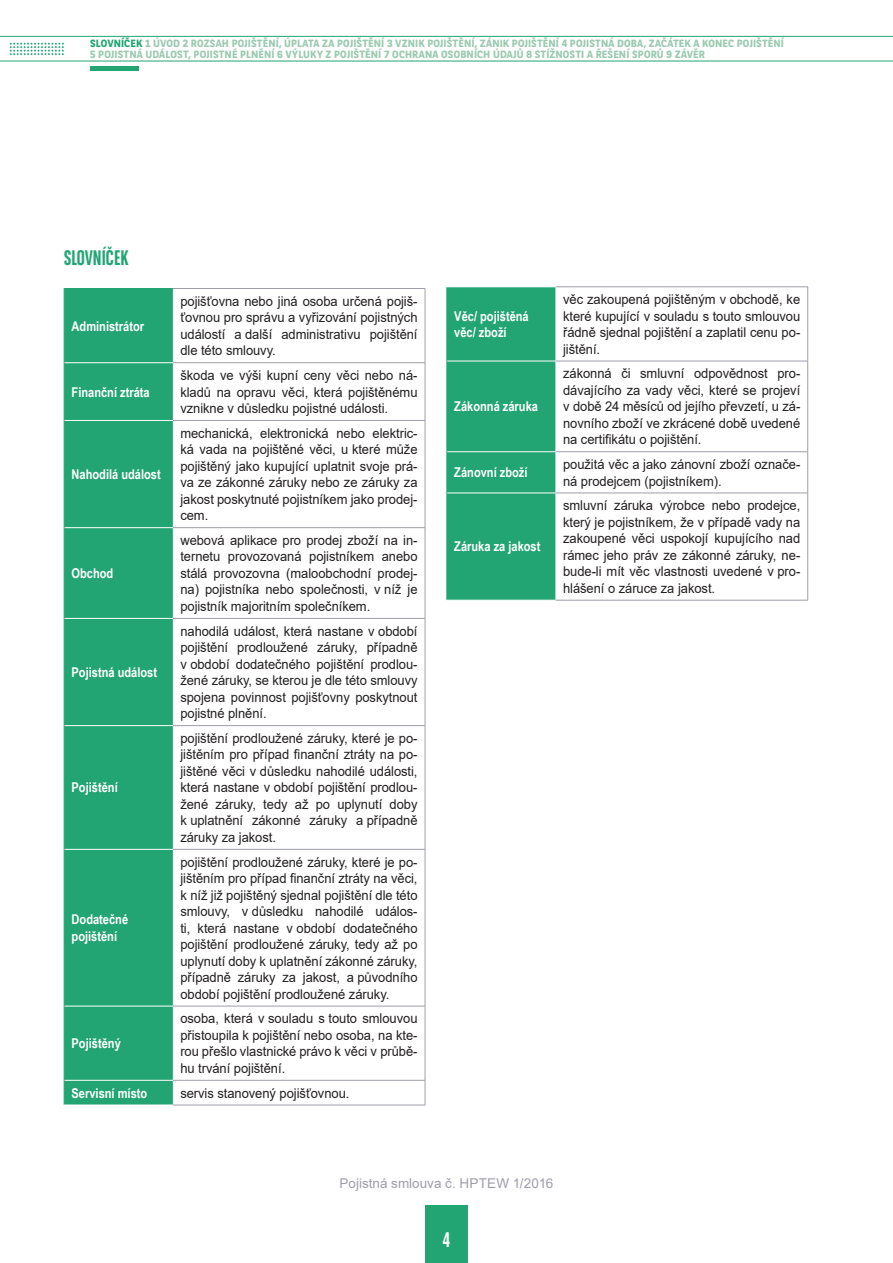
<style>
.page{position:relative;width:893px;height:1263px;background:#fff}
.page>*{position:absolute;margin:0;border:0;box-sizing:border-box;transform-origin:0 0}
.headline{font:700 21px "BNPP Sans Condensed";color:#22a572}
.t1{font:700 21px "BNPP Sans Condensed";color:#fff}
.List_Paragraph{font:13.5px/16.5px "Arial";letter-spacing:-.005em;color:#231f20;text-align:justify;scale:.96 1}
.List_Paragraph-2{font:700 13.5px/16.5px "Arial Narrow";color:#fff}
.t2{font:13.5px "Arial";color:#9f9da9}
.t3{font:700 10.5px/10.5px "BNPP Sans";letter-spacing:.01em;color:#9bcab0}
.s1{color:#22a572}
</style>
<div class="page">
<div style="left:425px;top:1205px;width:43px;height:58px;background:#22a572"></div>
<div style="left:65px;top:289px;width:108px;height:816px;background:#22a572"></div>
<svg style="left:173px;top:289px;width:252px;height:816px"></svg>
<hr style="left:173px;top:288px;width:252px;height:1px;background:#9f9da9">
<hr style="left:425px;top:289px;width:1px;height:74px;background:#9f9da9">
<hr style="left:173px;top:362px;width:252px;height:1px;background:#9f9da9">
<hr style="left:425px;top:363px;width:1px;height:57px;background:#9f9da9">
<hr style="left:173px;top:420px;width:252px;height:1px;background:#9f9da9">
<hr style="left:425px;top:421px;width:1px;height:106px;background:#9f9da9">
<hr style="left:173px;top:527px;width:252px;height:1px;background:#9f9da9">
<hr style="left:425px;top:528px;width:1px;height:90px;background:#9f9da9">
<hr style="left:173px;top:618px;width:252px;height:1px;background:#9f9da9">
<hr style="left:425px;top:619px;width:1px;height:106px;background:#9f9da9">
<hr style="left:173px;top:725px;width:252px;height:1px;background:#9f9da9">
<hr style="left:425px;top:726px;width:1px;height:123px;background:#9f9da9">
<hr style="left:173px;top:849px;width:252px;height:1px;background:#9f9da9">
<hr style="left:425px;top:849px;width:1px;height:157px;background:#9f9da9">
<hr style="left:173px;top:1006px;width:252px;height:1px;background:#9f9da9">
<hr style="left:425px;top:1006px;width:1px;height:74px;background:#9f9da9">
<hr style="left:173px;top:1080px;width:252px;height:1px;background:#9f9da9">
<svg style="left:425px;top:1080px;width:1px;height:25px"></svg>
<hr style="left:173px;top:1105px;width:252px;height:1px;background:#9f9da9">
<hr style="left:64px;top:289px;width:1px;height:74px;background:#22a572">
<hr style="left:64px;top:288px;width:109px;height:1px;background:#22a572">
<hr style="left:64px;top:363px;width:1px;height:57px;background:#22a572">
<hr style="left:64px;top:420px;width:1px;height:108px;background:#22a572">
<hr style="left:64px;top:528px;width:1px;height:90px;background:#22a572">
<hr style="left:64px;top:618px;width:1px;height:108px;background:#22a572">
<hr style="left:64px;top:726px;width:1px;height:123px;background:#22a572">
<hr style="left:64px;top:849px;width:1px;height:157px;background:#22a572">
<hr style="left:64px;top:1006px;width:1px;height:74px;background:#22a572">
<svg style="left:64px;top:1080px;width:1px;height:25px"></svg>
<hr style="left:65px;top:362px;width:108px;height:1px;background:#fff">
<hr style="left:65px;top:420px;width:108px;height:1px;background:#fff">
<hr style="left:65px;top:527px;width:108px;height:1px;background:#fff">
<hr style="left:65px;top:618px;width:108px;height:1px;background:#fff">
<hr style="left:65px;top:725px;width:108px;height:1px;background:#fff">
<hr style="left:65px;top:849px;width:108px;height:1px;background:#fff">
<hr style="left:65px;top:1006px;width:108px;height:1px;background:#fff">
<hr style="left:65px;top:1080px;width:108px;height:1px;background:#fff">
<div style="left:447px;top:288px;width:109px;height:312px;background:#22a572"></div>
<svg style="left:556px;top:360px;width:251px;height:240px"></svg>
<hr style="left:556px;top:287px;width:252px;height:1px;background:#9f9da9">
<hr style="left:807px;top:287px;width:1px;height:74px;background:#9f9da9">
<hr style="left:556px;top:361px;width:252px;height:1px;background:#9f9da9">
<hr style="left:807px;top:361px;width:1px;height:91px;background:#9f9da9">
<hr style="left:556px;top:451px;width:252px;height:1px;background:#9f9da9">
<hr style="left:807px;top:452px;width:1px;height:41px;background:#9f9da9">
<hr style="left:556px;top:493px;width:252px;height:1px;background:#9f9da9">
<hr style="left:807px;top:493px;width:1px;height:107px;background:#9f9da9">
<hr style="left:556px;top:600px;width:252px;height:1px;background:#9f9da9">
<hr style="left:446px;top:287px;width:1px;height:74px;background:#22a572">
<hr style="left:446px;top:361px;width:1px;height:91px;background:#22a572">
<hr style="left:446px;top:452px;width:1px;height:41px;background:#22a572">
<hr style="left:446px;top:493px;width:1px;height:107px;background:#22a572">
<hr style="left:446px;top:287px;width:110px;height:1px;background:#fff">
<hr style="left:447px;top:361px;width:109px;height:1px;background:#fff">
<hr style="left:447px;top:451px;width:109px;height:1px;background:#fff">
<hr style="left:447px;top:493px;width:109px;height:1px;background:#fff">
<div style="left:90px;top:66px;width:48px;height:5px;background:#22a572"></div>
<svg style="left:0;top:36px;width:893px;height:25px"></svg>
<p class="t3" style="left:90px;top:38px;width:695px"><span class="s1">SLOVNÍČEK</span> 1 ÚVOD 2 ROZSAH POJIŠTĚNÍ, ÚPLATA ZA POJIŠTĚNÍ 3 VZNIK POJIŠTĚNÍ, ZÁNIK POJIŠTĚNÍ 4 POJISTNÁ DOBA, ZAČÁTEK A KONEC POJIŠTĚNÍ<br>5 POJISTNÁ UDÁLOST, POJISTNÉ PLNĚNÍ 6 VÝLUKY Z POJIŠTĚNÍ 7 OCHRANA OSOBNÍCH ÚDAJŮ 8 STÍŽNOSTI A ŘEŠENÍ SPORŮ 9 ZÁVĚR</p>
<p class="headline" style="left:64px;top:246px;width:66px">SLOVNÍČEK</p>
<p class="List_Paragraph-2" style="left:72px;top:317px;width:74px">Administrátor</p>
<p class="List_Paragraph-2" style="left:72px;top:383px;width:80px">Finanční ztráta</p>
<p class="List_Paragraph-2" style="left:72px;top:465px;width:91px">Nahodilá událost</p>
<p class="List_Paragraph-2" style="left:72px;top:564px;width:43px">Obchod</p>
<p class="List_Paragraph-2" style="left:72px;top:663px;width:87px">Pojistná událost</p>
<p class="List_Paragraph-2" style="left:72px;top:779px;width:48px">Pojištění</p>
<p class="List_Paragraph-2" style="left:72px;top:911px;width:58px">Dodatečné pojištění</p>
<p class="List_Paragraph-2" style="left:72px;top:1034px;width:51px">Pojištěný</p>
<p class="List_Paragraph" style="left:180px;top:293px;width:249px">pojišťovna nebo jiná osoba určená pojiš&shy;ťovnou pro správu a vyřizování pojistných událostí a další administrativu pojištění dle této smlouvy.</p>
<p class="List_Paragraph" style="left:180px;top:367px;width:249px">škoda ve výši kupní ceny věci nebo ná&shy;kladů na opravu věci, která pojištěnému vznikne v důsledku pojistné události.</p>
<p class="List_Paragraph" style="left:180px;top:425px;width:249px">mechanická, elektronická nebo elektric&shy;ká vada na pojištěné věci, u které může pojištěný jako kupující uplatnit svoje prá&shy;va ze zákonné záruky nebo ze záruky za jakost poskytnuté pojistníkem jako prodej&shy;cem.</p>
<p class="List_Paragraph" style="left:180px;top:532px;width:249px">webová aplikace pro prodej zboží na in&shy;ternetu provozovaná pojistníkem anebo stálá provozovna (maloobchodní prodej&shy;na) pojistníka nebo společnosti, v níž je pojistník majoritním společníkem.</p>
<p class="List_Paragraph" style="left:180px;top:623px;width:249px">nahodilá událost, která nastane v období pojištění prodloužené záruky, případně v období dodatečného pojištění prodlou&shy;žené záruky, se kterou je dle této smlouvy spojena povinnost pojišťovny poskytnout pojistné plnění.</p>
<p class="List_Paragraph" style="left:180px;top:730px;width:249px">pojištění prodloužené záruky, které je po&shy;jištěním pro případ finanční ztráty na po&shy;jištěné věci v důsledku nahodilé události, která nastane v období pojištění prodlou&shy;žené záruky, tedy až po uplynutí doby k uplatnění zákonné záruky a případně záruky za jakost.</p>
<p class="List_Paragraph" style="left:180px;top:853px;width:249px">pojištění prodloužené záruky, které je po&shy;jištěním pro případ finanční ztráty na věci, k níž již pojištěný sjednal pojištění dle této smlouvy, v důsledku nahodilé událos&shy;ti, která nastane v období dodatečného pojištění prodloužené záruky, tedy až po uplynutí doby k uplatnění zákonné záruky, případně záruky za jakost, a původního období pojištění prodloužené záruky.</p>
<p class="List_Paragraph" style="left:180px;top:1010px;width:249px">osoba, která v souladu s touto smlouvou přistoupila k pojištění nebo osoba, na kte&shy;rou přešlo vlastnické právo k věci v průbě&shy;hu trvání pojištění.</p>
<p class="List_Paragraph-2" style="left:72px;top:1084px;width:77px">Servisní místo</p>
<p class="List_Paragraph" style="left:180px;top:1084px;width:178px">servis stanovený pojišťovnou.</p>
<p class="List_Paragraph-2" style="left:454px;top:307px;width:76px">Věc/ pojištěná věc/ zboží</p>
<p class="List_Paragraph-2" style="left:454px;top:398px;width:85px">Zákonná záruka</p>
<p class="List_Paragraph" style="left:563px;top:291px;width:249px">věc zakoupená pojištěným v obchodě, ke které kupující v souladu s touto smlouvou řádně sjednal pojištění a zaplatil cenu po&shy;jištění.</p>
<p class="List_Paragraph" style="left:563px;top:365px;width:249px">zákonná či smluvní odpovědnost pro&shy;dávajícího za vady věci, které se projeví v době 24 měsíců od jejího převzetí, u zá&shy;novního zboží ve zkrácené době uvedené na certifikátu o pojištění.</p>
<p class="List_Paragraph-2" style="left:454px;top:464px;width:75px">Zánovní zboží</p>
<p class="List_Paragraph" style="left:563px;top:456px;width:249px">použitá věc a jako zánovní zboží označe&shy;ná prodejcem (pojistníkem).</p>
<p class="List_Paragraph-2" style="left:454px;top:538px;width:88px">Záruka za jakost</p>
<p class="List_Paragraph" style="left:563px;top:497px;width:249px">smluvní záruka výrobce nebo prodejce, který je pojistníkem, že v případě vady na zakoupené věci uspokojí kupujícího nad rámec jeho práv ze zákonné záruky, ne&shy;bude-li mít věc vlastnosti uvedené v pro&shy;hlášení o záruce za jakost.</p>
<p class="t2" style="left:339px;top:1174px;width:215px">Pojistná smlouva č. HPTEW 1/2016</p>
<h1 class="t1" style="left:443px;top:1228px;width:9px">4</h1>
</div>
